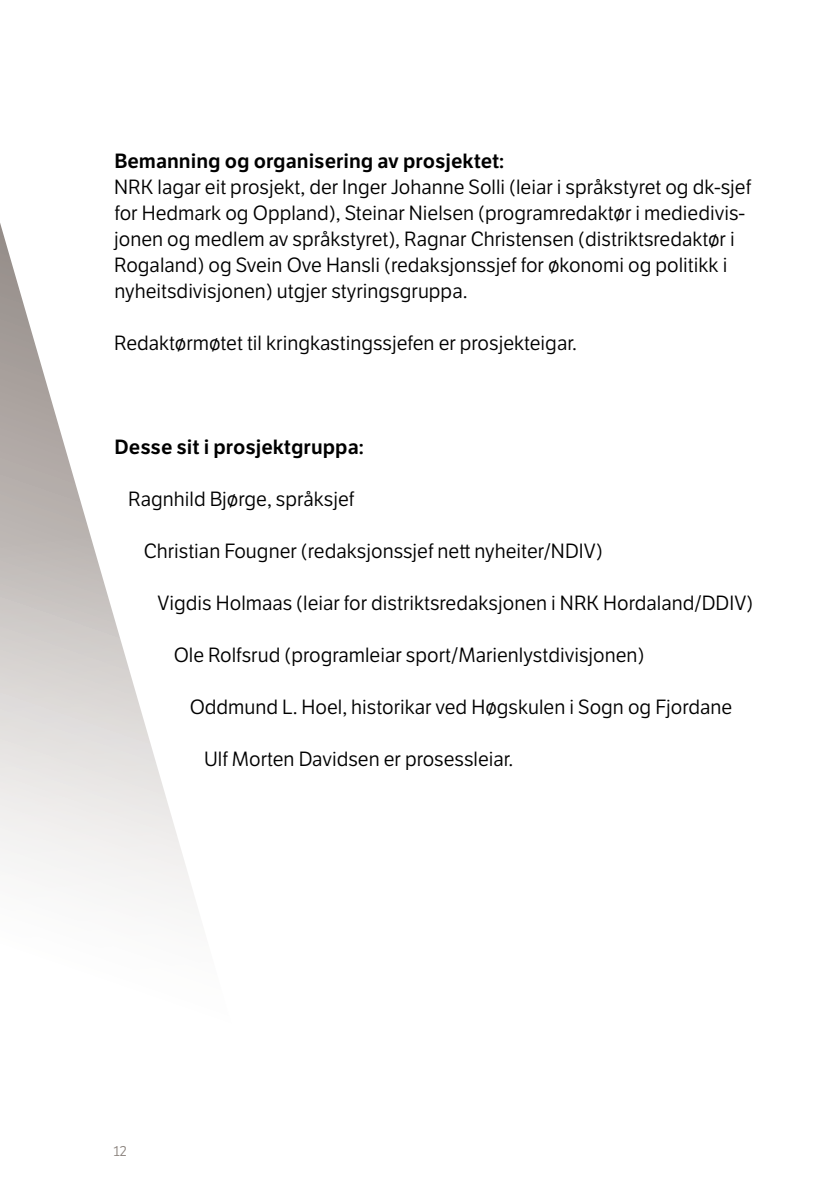
<style>
.page{position:relative;width:840px;height:1191px;background:#fff}
.page>*{position:absolute;margin:0;border:0;box-sizing:border-box;transform-origin:0 0}
.t1{font:20px/26px "LFT Etica";color:#000}
.t2{font:600 20px "LFT Etica";color:#000}
.t3{font:14px "LFT Etica";color:#8b837e}
</style>
<div class="page">
<svg style="left:0;top:223px;width:196px;height:679px"></svg>
<p class="t2" style="left:114px;top:149px;width:391px">Bemanning og organisering av prosjektet:</p>
<p class="t1" style="left:114px;top:174px;width:638px">NRK lagar eit prosjekt, der Inger Johanne Solli (leiar i språkstyret og dk-sjef for Hedmark og Oppland), Steinar Nielsen (programredaktør i mediedivis&shy;jonen og medlem av språkstyret), Ragnar Christensen (distriktsredaktør i Rogaland) og Svein Ove Hansli (redaksjonssjef for økonomi og politikk i nyheitsdivisjonen) utgjer styringsgruppa.</p>
<p class="t1" style="left:114px;top:330px;width:464px">Redaktørmøtet til kringkastingssjefen er prosjekteigar.</p>
<p class="t2" style="left:114px;top:435px;width:251px">Desse sit i prosjektgruppa:</p>
<p class="t1" style="left:128px;top:486px;width:227px">Ragnhild Bjørge, språksjef</p>
<p class="t1" style="left:144px;top:538px;width:460px">Christian Fougner (redaksjonssjef nett nyheiter/NDIV)</p>
<p class="t1" style="left:157px;top:590px;width:596px">Vigdis Holmaas (leiar for distriktsredaksjonen i NRK Hordaland/DDIV)</p>
<p class="t1" style="left:174px;top:642px;width:472px">Ole Rolfsrud (programleiar sport/Marienlystdivisjonen)</p>
<p class="t1" style="left:190px;top:694px;width:544px">Oddmund L. Hoel, historikar ved Høgskulen i Sogn og Fjordane</p>
<p class="t1" style="left:204px;top:746px;width:310px">Ulf Morten Davidsen er prosessleiar.</p>
<p class="t3" style="left:113px;top:1143px;width:15px">12</p>
</div>
